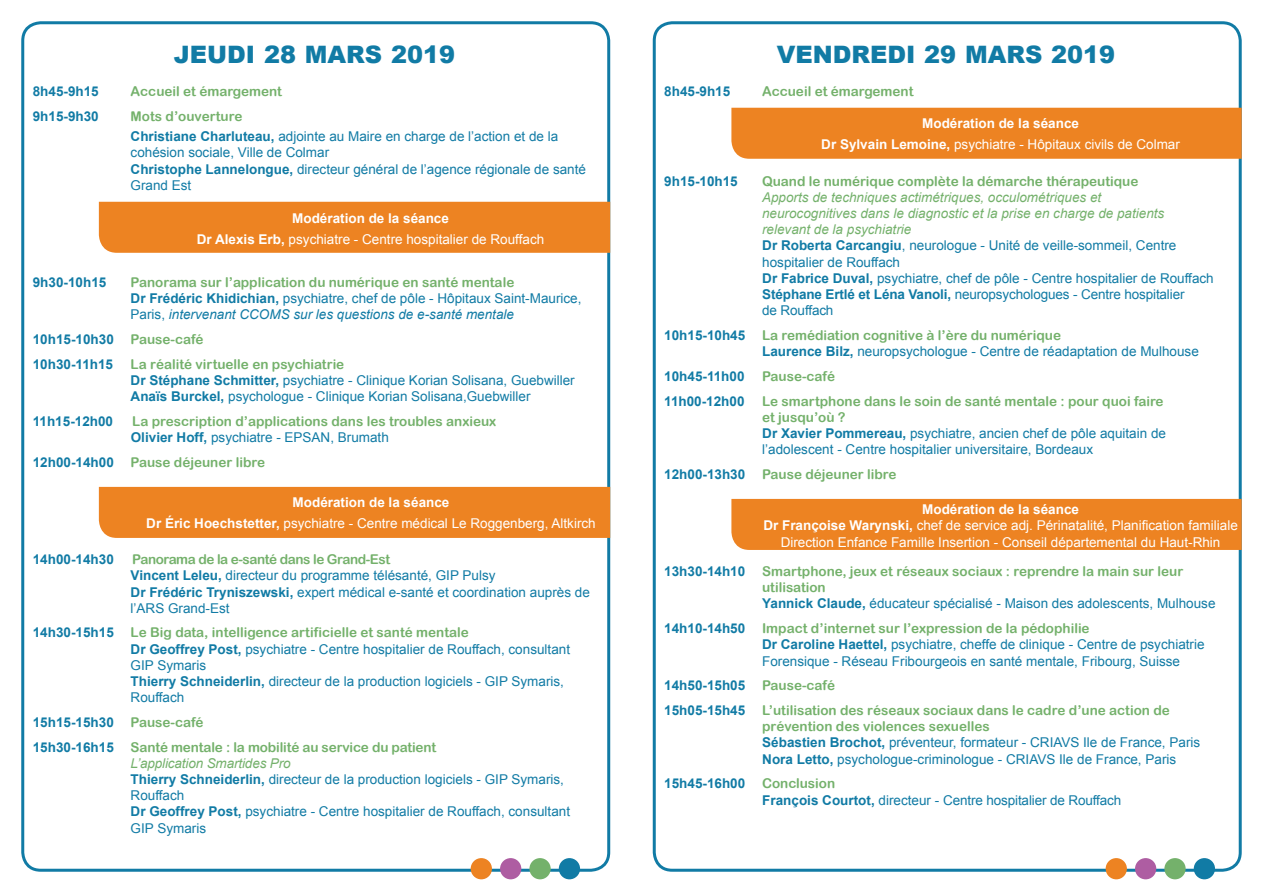
<style>
.page{position:relative;width:1263px;height:893px;background:#fff}
.page>*{position:absolute;margin:0;border:0;box-sizing:border-box;transform-origin:0 0}
.t1{font:900 24px "Arial";color:#117ba5}
.t2{font:13.5px/16.2px "Arial";color:#117ba5}
.t3{font:13.5px/16.2px "Arial Rounded MT Bold";color:#74b16b}
.t4{font:13.5px/20.4px "Arial";color:#fff;text-align:center}
.t5{font:700 13.5px/24.8px "Arial";color:#117ba5}
.t6{font:700 13.5px/20.4px "Arial";color:#fff;text-align:center}
.t7{font:13.5px "Arial Rounded MT Bold";letter-spacing:-.03em;color:#74b16b}
.s1{font-weight:700}
.s2{font-style:italic}
.s3{font-family:"Arial Rounded MT Bold";font-weight:400;color:#74b16b}
.s4{font-family:"Arial";font-weight:700;color:#117ba5}
.s5{font-style:italic;color:#74b16b}
.s6{font-weight:400}
.s7{font-family:"Arial Rounded MT Bold";color:#74b16b}
</style>
<div class="page">
<div style="left:653px;top:21px;width:589px;height:851px;border:3px solid #117ba5;border-radius:18px"></div>
<div style="left:21px;top:21px;width:589px;height:851px;border:3px solid #117ba5;border-radius:18px"></div>
<div style="left:99px;top:202px;width:511px;height:51px;background:#ed8322"></div>
<div style="left:99px;top:487px;width:511px;height:51px;background:#ed8322"></div>
<div style="left:731px;top:108px;width:511px;height:51px;background:#ed8322"></div>
<div style="left:731px;top:499px;width:511px;height:51px;background:#ed8322"></div>
<div style="left:559px;top:858px;width:21px;height:21px;background:#117ba5;border-radius:50%"></div>
<div style="left:471px;top:858px;width:21px;height:21px;background:#ed8322;border-radius:50%"></div>
<div style="left:500px;top:858px;width:21px;height:21px;background:#ae5da2;border-radius:50%"></div>
<div style="left:529px;top:858px;width:22px;height:21px;background:#74b16b;border-radius:50%"></div>
<div style="left:1194px;top:858px;width:21px;height:21px;background:#117ba5;border-radius:50%"></div>
<div style="left:1106px;top:858px;width:21px;height:21px;background:#ed8322;border-radius:50%"></div>
<div style="left:1135px;top:858px;width:21px;height:21px;background:#ae5da2;border-radius:50%"></div>
<div style="left:1164px;top:858px;width:22px;height:21px;background:#74b16b;border-radius:50%"></div>
<h1 class="t1" style="left:174px;top:37px;width:283px">JEUDI 28 MARS 2019</h1>
<p class="t5" style="left:33px;top:79px;width:68px">8h45-9h15</p>
<p class="t3" style="left:131px;top:83px;width:153px">Accueil et émargement</p>
<p class="t5" style="left:33px;top:104px;width:68px">9h15-9h30</p>
<p class="t3" style="left:131px;top:108px;width:113px">Mots d’ouverture</p>
<p class="t2" style="left:131px;top:129px;width:457px"><span class="s1">Christiane Charluteau,</span> adjointe au Maire en charge de l’action et de la cohésion sociale, Ville de Colmar<br><span class="s1">Christophe Lannelongue,</span> directeur général de l’agence régionale de santé Grand Est</p>
<p class="t4" style="left:197px;top:209px;width:349px"><span class="s1">Modération de la séance<br>Dr Alexis Erb,</span> psychiatre - Centre hospitalier de Rouffach</p>
<p class="t5" style="left:33px;top:270px;width:75px">9h30-10h15</p>
<p class="t3" style="left:131px;top:274px;width:385px">Panorama sur l’application du numérique en santé mentale</p>
<p class="t2" style="left:131px;top:291px;width:452px"><span class="s1">Dr Frédéric Khidichian,</span> psychiatre, chef de pôle - Hôpitaux Saint-Maurice,<br>Paris, <span class="s2">intervenant CCOMS sur les questions de e-santé mentale</span></p>
<p class="t5" style="left:33px;top:327px;width:172px">10h15-10h30 <span class="s3">Pause-café<br></span>10h30-11h15</p>
<p class="t3" style="left:131px;top:356px;width:215px">La réalité virtuelle en psychiatrie</p>
<p class="t2" style="left:131px;top:372px;width:446px"><span class="s1">Dr Stéphane Schmitter,</span> psychiatre - Clinique Korian Solisana, Guebwiller<br><span class="s1">Anaïs Burckel,</span> psychologue - Clinique Korian Solisana,Guebwiller</p>
<p class="t5" style="left:33px;top:409px;width:82px">11h15-12h00</p>
<p class="t3" style="left:132px;top:413px;width:365px">La prescription d’applications dans les troubles anxieux</p>
<p class="t2" style="left:131px;top:429px;width:260px"><span class="s1">Olivier Hoff,</span> psychiatre - EPSAN, Brumath</p>
<p class="t3" style="left:33px;top:454px;width:234px"><span class="s4">12h00-14h00</span> Pause déjeuner libre</p>
<p class="t4" style="left:146px;top:493px;width:451px"><span class="s1">Modération de la séance<br>Dr Éric Hoechstetter,</span> psychiatre - Centre médical Le Roggenberg, Altkirch</p>
<p class="t5" style="left:33px;top:547px;width:83px">14h00-14h30</p>
<p class="t7" style="left:132px;top:551px;width:259px">Panorama de la e-santé dans le Grand-Est</p>
<p class="t2" style="left:131px;top:568px;width:461px"><span class="s1">Vincent Leleu,</span> directeur du programme télésanté, GIP Pulsy<br><span class="s1">Dr Frédéric Tryniszewski,</span> expert médical e-santé et coordination auprès de l’ARS Grand-Est</p>
<p class="t3" style="left:33px;top:624px;width:438px"><span class="s4">14h30-15h15</span> Le Big data, intelligence artificielle et santé mentale</p>
<p class="t2" style="left:131px;top:641px;width:441px"><span class="s1">Dr Geoffrey Post,</span> psychiatre - Centre hospitalier de Rouffach, consultant GIP Symaris<br><span class="s1">Thierry Schneiderlin,</span> directeur de la production logiciels - GIP Symaris, Rouffach</p>
<p class="t5" style="left:33px;top:710px;width:172px">15h15-15h30 <span class="s3">Pause-café</span></p>
<p class="t3" style="left:33px;top:739px;width:405px"><span class="s4">15h30-16h15</span> Santé mentale : la mobilité au service du patient</p>
<p class="t2" style="left:131px;top:755px;width:441px"><span class="s5">L’application Smartides Pro<br></span><span class="s1">Thierry Schneiderlin,</span> directeur de la production logiciels - GIP Symaris, Rouffach<br><span class="s1">Dr Geoffrey Post,</span> psychiatre - Centre hospitalier de Rouffach, consultant GIP Symaris</p>
<h1 class="t1" style="left:777px;top:37px;width:340px">VENDREDI 29 MARS 2019</h1>
<p class="t5" style="left:664px;top:79px;width:68px">8h45-9h15</p>
<p class="t3" style="left:762px;top:83px;width:153px">Accueil et émargement</p>
<p class="t6" style="left:821px;top:114px;width:360px">Modération de la séance<br>Dr Sylvain Lemoine, <span class="s6">psychiatre - Hôpitaux civils de Colmar</span></p>
<p class="t5" style="left:664px;top:169px;width:75px">9h15-10h15</p>
<p class="t3" style="left:762px;top:173px;width:378px">Quand le numérique complète la démarche thérapeutique</p>
<p class="t2" style="left:762px;top:189px;width:453px"><span class="s5">Apports de techniques actimétriques, occulométriques et<br>neurocognitives dans le diagnostic et la prise en charge de patients relevant de la psychiatrie<br></span><span class="s1">Dr Roberta Carcangiu</span>, neurologue - Unité de veille-sommeil, Centre hospitalier de Rouffach<br><span class="s1">Dr Fabrice Duval,</span> psychiatre, chef de pôle - Centre hospitalier de Rouffach <span class="s1">Stéphane Ertlé et Léna Vanoli,</span> neuropsychologues - Centre hospitalier<br>de Rouffach</p>
<p class="t3" style="left:664px;top:327px;width:398px"><span class="s4">10h15-10h45</span> La remédiation cognitive à l’ère du numérique</p>
<p class="t2" style="left:762px;top:343px;width:438px"><span class="s1">Laurence Bilz,</span> neuropsychologue - Centre de réadaptation de Mulhouse</p>
<p class="t5" style="left:664px;top:364px;width:82px">10h45-11h00</p>
<p class="t3" style="left:762px;top:368px;width:75px">Pause-café</p>
<p class="t5" style="left:664px;top:389px;width:82px">11h00-12h00</p>
<p class="t3" style="left:762px;top:392px;width:403px">Le smartphone dans le soin de santé mentale : pour quoi faire et jusqu’où ?</p>
<p class="t2" style="left:762px;top:425px;width:405px"><span class="s1">Dr Xavier Pommereau,</span> psychiatre, ancien chef de pôle aquitain de l’adolescent - Centre hospitalier universitaire, Bordeaux</p>
<p class="t3" style="left:664px;top:466px;width:234px"><span class="s4">12h00-13h30</span> Pause déjeuner libre</p>
<p class="t4" style="left:763px;top:501px;width:476px;line-height:16.2px"><span class="s1">Modération de la séance<br>Dr Françoise Warynski,</span> chef de service adj. Périnatalité, Planification familiale<br>Direction Enfance Famille Insertion - Conseil départemental du Haut-Rhin</p>
<p class="t3" style="left:762px;top:563px;width:423px;text-indent:-98px"><span class="s4">13h30-14h10</span> Smartphone, jeux et réseaux sociaux : reprendre la main sur leur utilisation</p>
<p class="t2" style="left:762px;top:596px;width:455px"><span class="s1">Yannick Claude,</span> éducateur spécialisé - Maison des adolescents, Mulhouse</p>
<p class="t3" style="left:664px;top:620px;width:427px"><span class="s4">14h10-14h50</span> Impact d’internet sur l’expression de la pédophilie</p>
<p class="t2" style="left:762px;top:637px;width:444px"><span class="s1">Dr Caroline Haettel,</span> psychiatre, cheffe de clinique - Centre de psychiatrie<br>Forensique - Réseau Fribourgeois en santé mentale, Fribourg, Suisse</p>
<p class="t5" style="left:664px;top:674px;width:172px">14h50-15h05 <span class="s3">Pause-café</span></p>
<p class="t3" style="left:762px;top:702px;width:409px;text-indent:-98px"><span class="s4">15h05-15h45</span> L’utilisation des réseaux sociaux dans le cadre d’une action de prévention des violences sexuelles</p>
<p class="t2" style="left:762px;top:735px;width:439px"><span class="s1">Sébastien Brochot,</span> préventeur, formateur - CRIAVS Ile de France, Paris<br><span class="s1">Nora Letto,</span> psychologue-criminologue - CRIAVS Ile de France, Paris</p>
<p class="t2" style="left:762px;top:776px;width:360px;text-indent:-98px"><span class="s1">15h45-16h00</span> <span class="s7">Conclusion<br></span><span class="s1">François Courtot,</span> directeur - Centre hospitalier de Rouffach</p>
</div>
